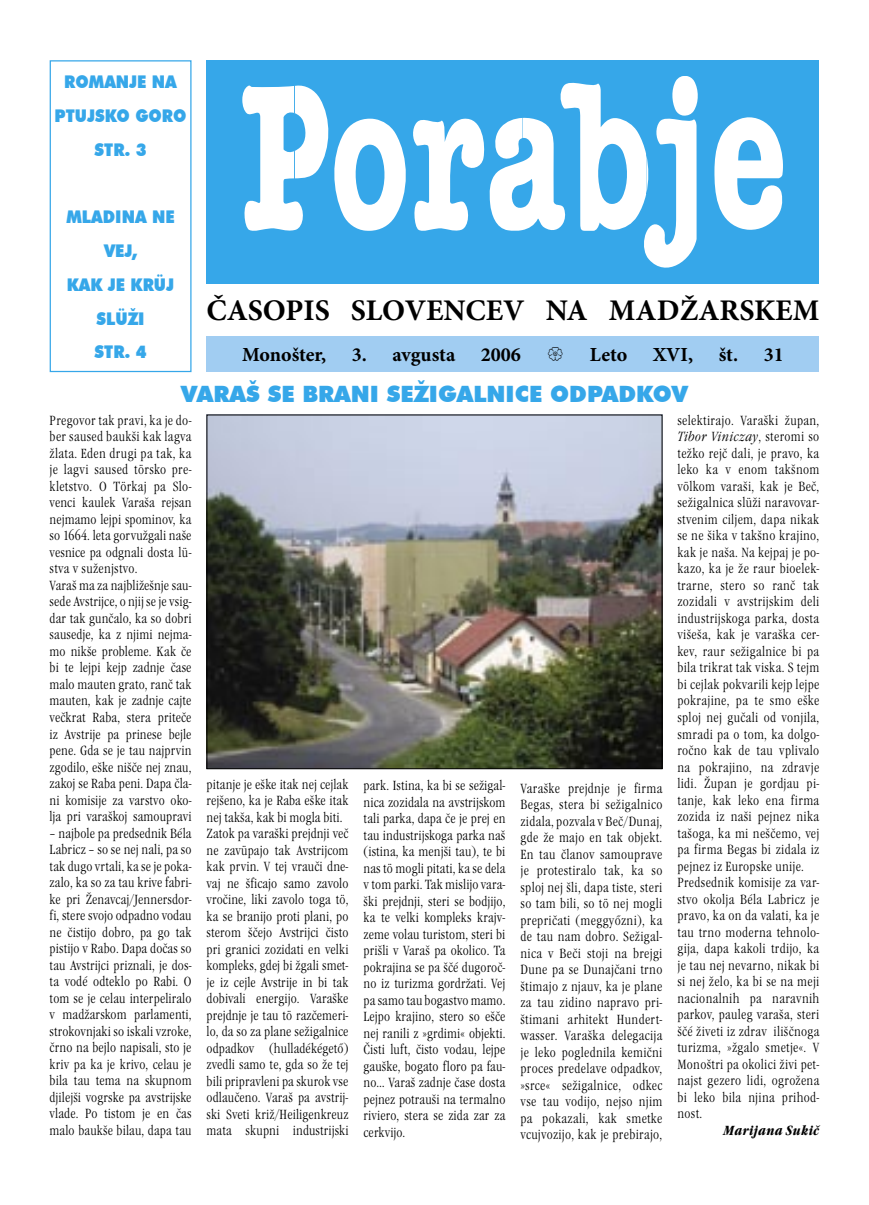
<style>
.page{position:relative;width:869px;height:1205px;background:#fff}
.page>*{position:absolute;margin:0;border:0;box-sizing:border-box;transform-origin:0 0}
.t1{font:700 30px "Minion Pro";color:#000}
.t2{font:900 22.5px "Futura BT";color:#36a7e9}
.t3{font:700 20px "Minion Pro";color:#000}
.t4{font:900 17.5px/33.8px "Futura BT";color:#36a7e9;text-align:center;scale:.9 1}
.t5{font:13.75px/16.5px "Garamond Itc TEE Ligh Cond";letter-spacing:.015em;color:#000}
.t6{font:13.75px "Garamond Itc TEE Ligh Cond Ital";letter-spacing:.025em;color:#000}
.t7{font:italic 700 condensed 13.75px "Garamond Itc TEE";letter-spacing:.025em;color:#000}
.s1{font-family:"Garamond Itc TEE Ligh Cond"}
</style>
<div class="page">
<div style="left:206px;top:337px;width:613px;height:35px;background:#a1cdf2"></div>
<div style="left:50px;top:60px;width:141px;height:312px;border:1px solid #36a7e9"></div>
<div style="left:206px;top:60px;width:613px;height:223px;background:#36a7e9"></div>
<svg style="left:242px;top:76px;width:540px;height:192px"></svg>
<img style="left:208px;top:417px;width:452px;height:350px">
<p class="t4" style="left:55px;top:65px;width:148px">ROMANJE NA<br>PTUJSKO GORO<br>STR. 3</p>
<p class="t4" style="left:67px;top:200px;width:121px">MLADINA NE<br>VEJ,<br>KAK JE KRÜJ<br>SLÜŽI<br>STR. 4</p>
<h1 class="t1" style="left:206px;top:292px;width:614px">ČASOPIS SLOVENCEV NA MADŽARSKEM</h1>
<h3 class="t3" style="left:242px;top:343px;width:86px">Monošter,</h3>
<h3 class="t3" style="left:351px;top:343px;width:105px">3. avgusta</h3>
<h3 class="t3" style="left:480px;top:343px;width:41px">2006</h3>
<h3 class="t3" style="left:589px;top:343px;width:39px">Leto</h3>
<h3 class="t3" style="left:652px;top:343px;width:42px">XVI,</h3>
<h3 class="t3" style="left:718px;top:343px;width:67px">št. 31</h3>
<h2 class="t2" style="left:181px;top:380px;width:508px">VARAŠ SE BRANI SEŽIGALNICE ODPADKOV</h2>
<p class="t5" style="left:50px;top:412px;width:143px">Pregovor tak pravi, ka je do&shy;ber saused baukši kak lagva žlata. Eden drugi pa tak, ka je lagvi saused törsko pre&shy;kletstvo. O Törkaj pa Slo&shy;venci kaulek Varaša rejsan nejmamo lejpi spominov, ka so 1664. leta gorvužgali naše vesnice pa odgnali dosta lü&shy;stva v suženjstvo.<br>Varaš ma za najbližešnje sau&shy;sede Avstrijce, o njij se je vsig&shy;dar tak gunčalo, ka so dobri sausedje, ka z njimi nejma&shy;mo nikše probleme. Kak če bi te lejpi kejp zadnje čase malo mauten grato, ranč tak mauten, kak je zadnje cajte večkrat Raba, stera priteče iz Avstrije pa prinese bejle pene. Gda se je tau najprvin zgodilo, eške nišče nej znau, zakoj se Raba peni. Dapa čla&shy;ni komisije za varstvo oko&shy;lja pri varaškoj samoupravi</p>
<p class="t5" style="left:50px;top:825px;width:143px;text-align:justify">– najbole pa predsednik Béla Labricz – so se nej nali, pa so tak dugo vrtali, ka se je poka&shy;zalo, ka so za tau krive fabri&shy;ke pri Ženavcaj/Jennersdor&shy;fi, stere svojo odpadno vodau ne čistijo dobro, pa go tak pistijo v Rabo. Dapa dočas so tau Avstrijci priznali, je dos&shy;ta vodé odteklo po Rabi. O tom se je celau interpeliralo v madžarskom parlamenti, strokovnjaki so iskali vzroke, črno na bejlo napisali, sto je kriv pa ka je krivo, celau je bila tau tema na skupnom djilejši vogrske pa avstrijske vlade. Po tistom je en čas malo baukše bilau, dapa tau</p>
<p class="t5" style="left:677px;top:412px;width:143px">selektirajo. Varaški župan,</p>
<p class="t6" style="left:677px;top:429px;width:143px">Tibor Viniczay<span class="s1">, steromi so</span></p>
<p class="t5" style="left:677px;top:445px;width:143px">težko rejč dali, je pravo, ka leko ka v enom takšnom völkom varaši, kak je Beč, sežigalnica slüži naravovar&shy;stvenim ciljem, dapa nikak se ne šika v takšno krajino, kak je naša. Na kejpaj je po&shy;kazo, ka je že raur bioelek&shy;trarne, stero so ranč tak zozidali v avstrijskim deli industrijskoga parka, dosta višeša, kak je varaška cer&shy;kev, raur sežigalnice bi pa bila trikrat tak viska. S tejm bi cejlak pokvarili kejp lejpe pokrajine, pa te smo eške sploj nej gučali od vonjila, smradi pa o tom, ka dolgo&shy;ročno kak de tau vplivalo na pokrajino, na zdravje lidi. Župan je gordjau pi&shy;tanje, kak leko ena firma zozida iz naši pejnez nika tašoga, ka mi neščemo, vej pa firma Begas bi zidala iz pejnez iz Europske unije.<br>Predsednik komisije za var&shy;stvo okolja Béla Labricz je pravo, ka on da valati, ka je tau trno moderna tehnolo&shy;gija, dapa kakoli trdijo, ka je tau nej nevarno, nikak bi si nej želo, ka bi se na meji nacionalnih pa naravnih parkov, pauleg varaša, steri ščé živeti iz zdrav iliščnoga turizma, »žgalo smetje«. V<br>Monoštri pa okolici živi pet&shy;najst gezero lidi, ogrožena bi leko bila njina prihod&shy;nost.</p>
<p class="t7" style="left:723px;top:1122px;width:97px">Marijana Sukič</p>
<p class="t5" style="left:206px;top:776px;width:143px">pitanje je eške itak nej cejlak rejšeno, ka je Raba eške itak nej takša, kak bi mogla biti.<br>Zatok pa varaški prejdnji več ne zavüpajo tak Avstrijcom kak prvin. V tej vrauči dne&shy;vaj ne šficajo samo zavolo vročine, liki zavolo toga tö, ka se branijo proti plani, po sterom ščejo Avstrijci čisto pri granici zozidati en velki kompleks, gdej bi žgali smet&shy;je iz cejle Avstrije in bi tak dobivali energijo. Varaške prejdnje je tau tö razčemeri&shy;lo, da so za plane sežigalnice odpadkov (hulladékégető) zvedli samo te, gda so že tej bili pripravleni pa skurok vse odlaučeno. Varaš pa avstrij&shy;ski Sveti križ/Heiligenkreuz mata skupni industrijski</p>
<p class="t5" style="left:363px;top:777px;width:143px;text-align:justify">park. Istina, ka bi se sežigal&shy;nica zozidala na avstrijskom tali parka, dapa če je prej en tau industrijskoga parka naš (istina, ka menjši tau), te bi nas tö mogli pitati, ka se dela v tom parki. Tak mislijo vara&shy;ški prejdnji, steri se bodjijo, ka te velki kompleks krajv&shy;zeme volau turistom, steri bi prišli v Varaš pa okolico. Ta pokrajina se pa ščé dugoroč&shy;no iz turizma gordržati. Vej pa samo tau bogastvo mamo.<br>Lejpo krajino, stero so ešče nej ranili z »grdimi« objekti.<br>Čisti luft, čisto vodau, lejpe gauške, bogato floro pa fau&shy;no… Varaš zadnje čase dosta pejnez potrauši na termalno riviero, stera se zida zar za cerkvijo.</p>
<p class="t5" style="left:520px;top:780px;width:143px;text-align:justify">Varaške prejdnje je firma Begas, stera bi sežigalnico zidala, pozvala v Beč/Dunaj, gde že majo en tak objekt.<br>En tau članov samouprave je protestiralo tak, ka so sploj nej šli, dapa tiste, steri so tam bili, so tö nej mogli prepričati (meggyőzni), ka de tau nam dobro. Sežigal&shy;nica v Beči stoji na brejgi Dune pa se Dunajčani trno štimajo z njauv, ka je plane za tau zidino napravo pri&shy;štimani arhitekt Hundert&shy;wasser. Varaška delegacija je leko poglednila kemični proces predelave odpadkov, »srce« sežigalnice, odkec vse tau vodijo, nejso njim pa pokazali, kak smetke vcujvozijo, kak je prebirajo,</p>
</div>
